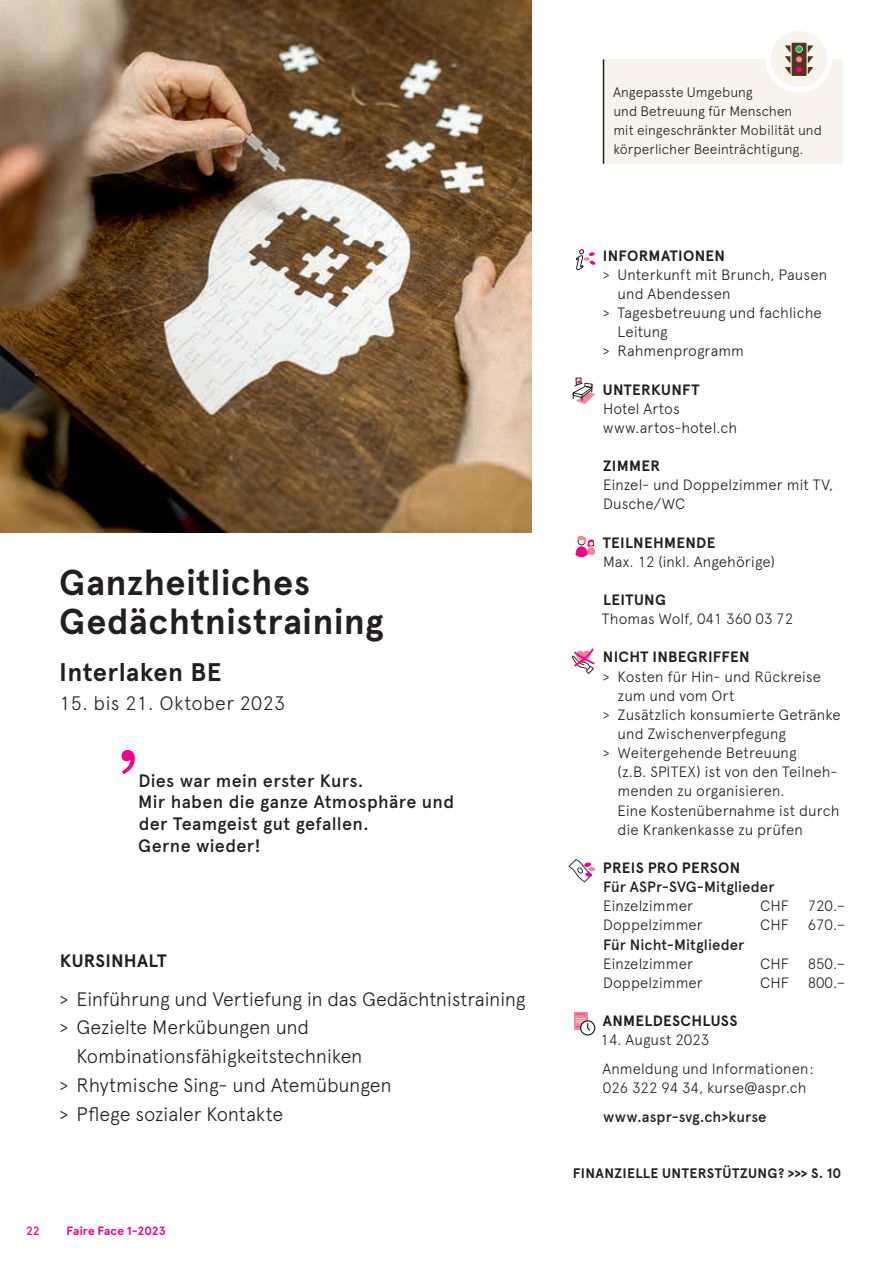
<style>
.page{position:relative;width:893px;height:1263px;background:#fff}
.page>*{position:absolute;margin:0;border:0;box-sizing:border-box;transform-origin:0 0}
.t1{font:700 75px "Harrietv 2 Text";color:#ed028c}
.t2{font:700 36px/38.2px "Apercu Pro";letter-spacing:.015em;color:#231f20}
.t3{font:700 25.5px "Apercu Pro";letter-spacing:.02em;color:#231f20}
.t4{font:300 19.5px "Apercu Pro";letter-spacing:-.005em;color:#231f20}
.t5{font:300 19.5px "Apercu Pro";letter-spacing:.02em;color:#231f20}
.t6{font:500 18px/21.6px "Apercu Pro";letter-spacing:.015em;color:#231f20}
.t7{font:700 18px "Apercu Pro";letter-spacing:.015em;color:#231f20}
.t8{font:300 15px/19.2px "Apercu Pro";letter-spacing:.005em;color:#231f20}
.t9{font:700 15px "Apercu Pro";letter-spacing:.02em;color:#231f20}
.t10{font:500 15px "Apercu Pro";letter-spacing:.005em;color:#231f20}
.t11{font:300 13.8px/19.2px "Apercu Pro";color:#231f20}
.t12{font:700 13.8px "Apercu Pro";letter-spacing:.025em;color:#231f20}
.t13{font:700 12px "Apercu Pro";letter-spacing:.005em;color:#ed028c}
.t14{font:500 12px "Apercu Pro";color:#ed028c}
</style>
<div class="page">
<img style="left:0;top:0;width:531px;height:533px">
<svg style="left:575px;top:249px;width:21px;height:21px"></svg>
<svg style="left:573px;top:378px;width:22px;height:26px"></svg>
<svg style="left:575px;top:536px;width:21px;height:21px"></svg>
<svg style="left:572px;top:648px;width:23px;height:26px"></svg>
<svg style="left:568px;top:859px;width:27px;height:23px"></svg>
<svg style="left:574px;top:1012px;width:13px;height:18px"></svg>
<svg style="left:576px;top:1014px;width:19px;height:21px"></svg>
<div style="left:603px;top:60px;width:240px;height:104px;background:#f8f3ed"></div>
<svg style="left:766px;top:31px;width:66px;height:61px"></svg>
<hr style="left:603px;top:60px;width:1px;height:104px;background:#231f20">
<h2 class="t2" style="left:59px;top:563px;width:326px">Ganzheitliches<br>Gedächtnistraining</h2>
<h3 class="t3" style="left:59px;top:653px;width:164px">Interlaken BE</h3>
<h3 class="t5" style="left:60px;top:689px;width:227px">15. bis 21. Oktober 2023</h3>
<h1 class="t1" style="left:116px;top:728px;width:27px">’</h1>
<p class="t6" style="left:138px;top:769px;width:317px">Dies war mein erster Kurs.<br>Mir haben die ganze Atmosphäre und der Teamgeist gut gefallen.<br>Gerne wieder!</p>
<p class="t7" style="left:60px;top:947px;width:108px">KURSINHALT</p>
<h3 class="t4" style="left:60px;top:984px;width:467px">&gt; Einführung und Vertiefung in das Gedächtnistraining</h3>
<h3 class="t4" style="left:60px;top:1013px;width:251px">&gt; Gezielte Merkübungen und</h3>
<h3 class="t4" style="left:77px;top:1042px;width:287px">Kombinationsfähigkeitstechniken</h3>
<h3 class="t4" style="left:60px;top:1070px;width:334px">&gt; Rhytmische Sing- und Atemübungen</h3>
<h3 class="t4" style="left:60px;top:1099px;width:225px">&gt; Pflege sozialer Kontakte</h3>
<p class="t14" style="left:26px;top:1222px;width:15px">22</p>
<p class="t13" style="left:67px;top:1222px;width:101px">Faire Face 1-2023</p>
<p class="t11" style="left:613px;top:81px;width:210px">Angepasste Umgebung<br>und Betreuung für Menschen<br>mit eingeschränkter Mobilität und körperlicher Beeinträchtigung.</p>
<p class="t9" style="left:603px;top:244px;width:124px">INFORMATIONEN</p>
<p class="t8" style="left:603px;top:263px;width:226px">&gt; Unterkunft mit Brunch, Pausen</p>
<p class="t8" style="left:618px;top:283px;width:114px">und Abendessen</p>
<p class="t8" style="left:603px;top:302px;width:221px">&gt; Tagesbetreuung und fachliche</p>
<p class="t8" style="left:618px;top:321px;width:52px">Leitung</p>
<p class="t8" style="left:603px;top:340px;width:143px">&gt; Rahmenprogramm</p>
<p class="t9" style="left:603px;top:378px;width:98px">UNTERKUNFT</p>
<p class="t8" style="left:603px;top:397px;width:136px">Hotel Artos www.artos-hotel.ch</p>
<p class="t9" style="left:603px;top:454px;width:58px">ZIMMER</p>
<p class="t8" style="left:603px;top:474px;width:232px">Einzel- und Doppelzimmer mit TV,<br>Dusche/WC</p>
<p class="t9" style="left:603px;top:531px;width:114px">TEILNEHMENDE</p>
<p class="t8" style="left:603px;top:550px;width:173px">Max. 12 (inkl. Angehörige)</p>
<p class="t9" style="left:603px;top:588px;width:64px">LEITUNG</p>
<p class="t8" style="left:602px;top:608px;width:193px">Thomas Wolf, 041 360 03 72</p>
<p class="t9" style="left:603px;top:646px;width:148px">NICHT INBEGRIFFEN</p>
<p class="t8" style="left:603px;top:665px;width:220px">&gt; Kosten für Hin- und Rückreise</p>
<p class="t8" style="left:618px;top:684px;width:119px">zum und vom Ort</p>
<p class="t8" style="left:603px;top:704px;width:239px">&gt; Zusätzlich konsumierte Getränke</p>
<p class="t8" style="left:618px;top:723px;width:170px">und Zwischenverpfegung</p>
<p class="t8" style="left:603px;top:742px;width:195px">&gt; Weitergehende Betreuung</p>
<p class="t8" style="left:618px;top:761px;width:222px">(z.B. SPITEX) ist von den Teilneh-</p>
<p class="t8" style="left:618px;top:780px;width:169px">menden zu organisieren.</p>
<p class="t8" style="left:618px;top:799px;width:223px">Eine Kostenübernahme ist durch</p>
<p class="t8" style="left:618px;top:818px;width:187px">die Krankenkasse zu prüfen</p>
<p class="t9" style="left:603px;top:856px;width:139px">PREIS PRO PERSON</p>
<p class="t10" style="left:603px;top:875px;width:173px">Für ASPr-SVG-Mitglieder</p>
<p class="t8" style="left:603px;top:895px;width:92px">Einzelzimmer</p>
<p class="t8" style="left:760px;top:895px;width:86px">CHF 720.–</p>
<p class="t8" style="left:603px;top:914px;width:101px">Doppelzimmer</p>
<p class="t8" style="left:760px;top:914px;width:86px">CHF 670.–</p>
<p class="t10" style="left:603px;top:933px;width:143px">Für Nicht-Mitglieder</p>
<p class="t8" style="left:603px;top:952px;width:92px">Einzelzimmer</p>
<p class="t8" style="left:760px;top:952px;width:86px">CHF 850.–</p>
<p class="t8" style="left:603px;top:972px;width:101px">Doppelzimmer</p>
<p class="t8" style="left:760px;top:972px;width:86px">CHF 800.–</p>
<p class="t9" style="left:603px;top:1009px;width:136px">ANMELDESCHLUSS</p>
<p class="t8" style="left:601px;top:1024px;width:215px;line-height:28.7px">14. August 2023<br>Anmeldung und Informationen:</p>
<p class="t8" style="left:603px;top:1077px;width:205px">026 322 94 34, kurse@aspr.ch</p>
<p class="t10" style="left:603px;top:1105px;width:165px">www.aspr-svg.ch&gt;kurse</p>
<p class="t12" style="left:573px;top:1163px;width:270px">FINANZIELLE UNTERSTÜTZUNG? &gt;&gt;&gt; S. 10</p>
</div>
